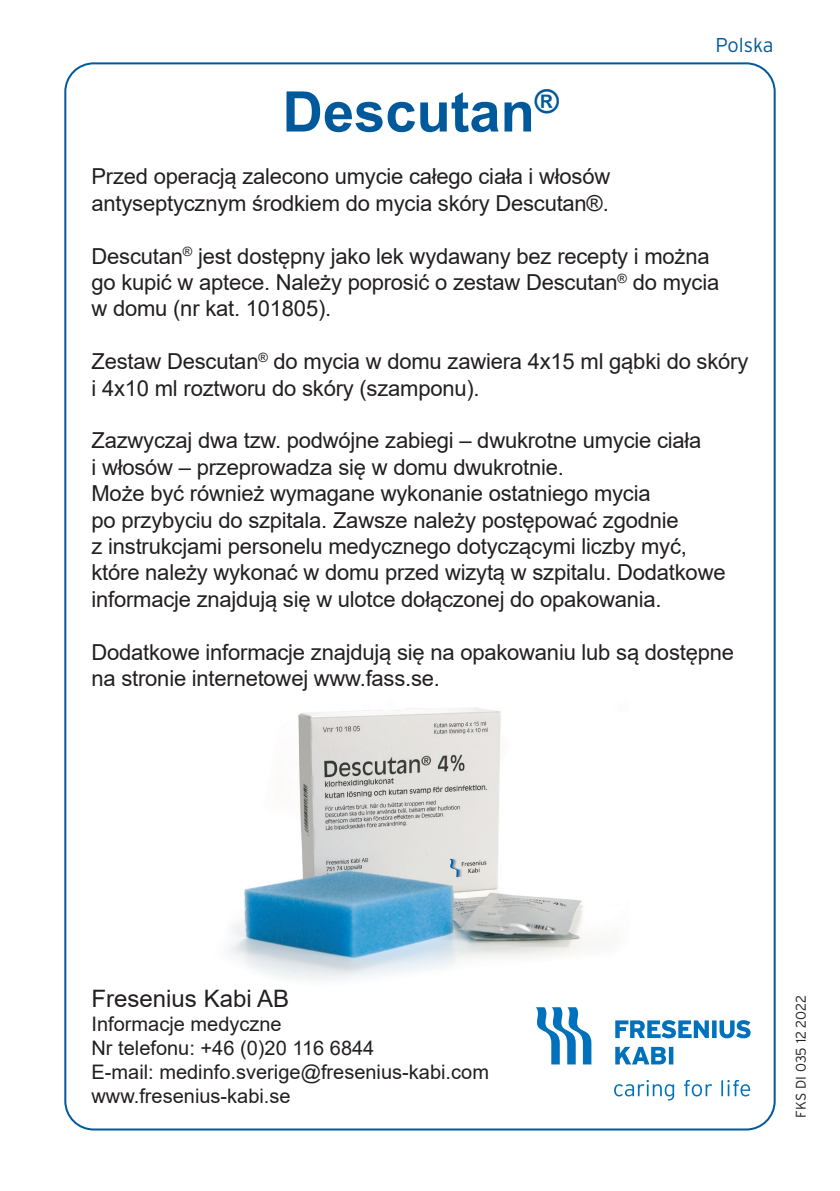
<style>
.page{position:relative;width:840px;height:1191px;background:#fff}
.page>*{position:absolute;margin:0;border:0;box-sizing:border-box;transform-origin:0 0}
.t1{font:700 56px "Arial";color:#00599b}
.t2{font:24px "Arial";color:#231f20}
.t3{font:22px/26.4px "Arial";letter-spacing:-.01em;color:#231f20}
.t4{font:20px "Arial";color:#231f20}
.t5{font:300 20px "Interstate";color:#00599b}
.t6{font:300 14px "Interstate";color:#231f20}
</style>
<div class="page">
<img style="left:230px;top:707px;width:376px;height:274px">
<svg style="left:536px;top:1007px;width:55px;height:57px"></svg>
<svg style="left:615px;top:1046px;width:58px;height:18px"></svg>
<svg style="left:615px;top:1020px;width:135px;height:18px"></svg>
<svg style="left:614px;top:1079px;width:135px;height:21px"></svg>
<p class="t5" style="left:715px;top:34px;width:60px">Polska</p>
<p class="t1" style="left:282px;top:72px;width:278px">Descutan<sup>®</sup></p>
<p class="t3" style="left:91px;top:163px;width:520px">Przed operacją zalecono umycie całego ciała i włosów antyseptycznym środkiem do mycia skóry Descutan®.</p>
<p class="t3" style="left:91px;top:242px;width:629px">Descutan<sup>®</sup> jest dostępny jako lek wydawany bez recepty i można go kupić w aptece. Należy poprosić o zestaw Descutan<sup>®</sup> do mycia w domu (nr kat. 101805).</p>
<p class="t3" style="left:91px;top:348px;width:658px">Zestaw Descutan<sup>®</sup> do mycia w domu zawiera 4x15 ml gąbki do skóry i 4x10 ml roztworu do skóry (szamponu).</p>
<p class="t3" style="left:91px;top:427px;width:611px">Zazwyczaj dwa tzw. podwójne zabiegi – dwukrotne umycie ciała i włosów – przeprowadza się w domu dwukrotnie.</p>
<p class="t3" style="left:91px;top:480px;width:635px">Może być również wymagane wykonanie ostatniego mycia<br>po przybyciu do szpitala. Zawsze należy postępować zgodnie<br>z instrukcjami personelu medycznego dotyczącymi liczby myć, które należy wykonać w domu przed wizytą w szpitalu. Dodatkowe informacje znajdują się w ulotce dołączonej do opakowania.</p>
<p class="t3" style="left:91px;top:638px;width:643px">Dodatkowe informacje znajdują się na opakowaniu lub są dostępne na stronie internetowej www.fass.se.</p>
<p class="t2" style="left:91px;top:981px;width:199px">Fresenius Kabi AB</p>
<p class="t4" style="left:91px;top:1009px;width:192px">Informacje medyczne</p>
<p class="t4" style="left:91px;top:1033px;width:284px">Nr telefonu: +46 (0)20 116 6844</p>
<p class="t4" style="left:91px;top:1057px;width:399px">E-mail: medinfo.sverige@fresenius-kabi.com</p>
<p class="t4" style="left:91px;top:1081px;width:200px">www.fresenius-kabi.se</p>
<p class="t6" style="left:792px;top:1117px;width:125px;rotate:-90deg">FKS DI 035 12 2022</p>
</div>
